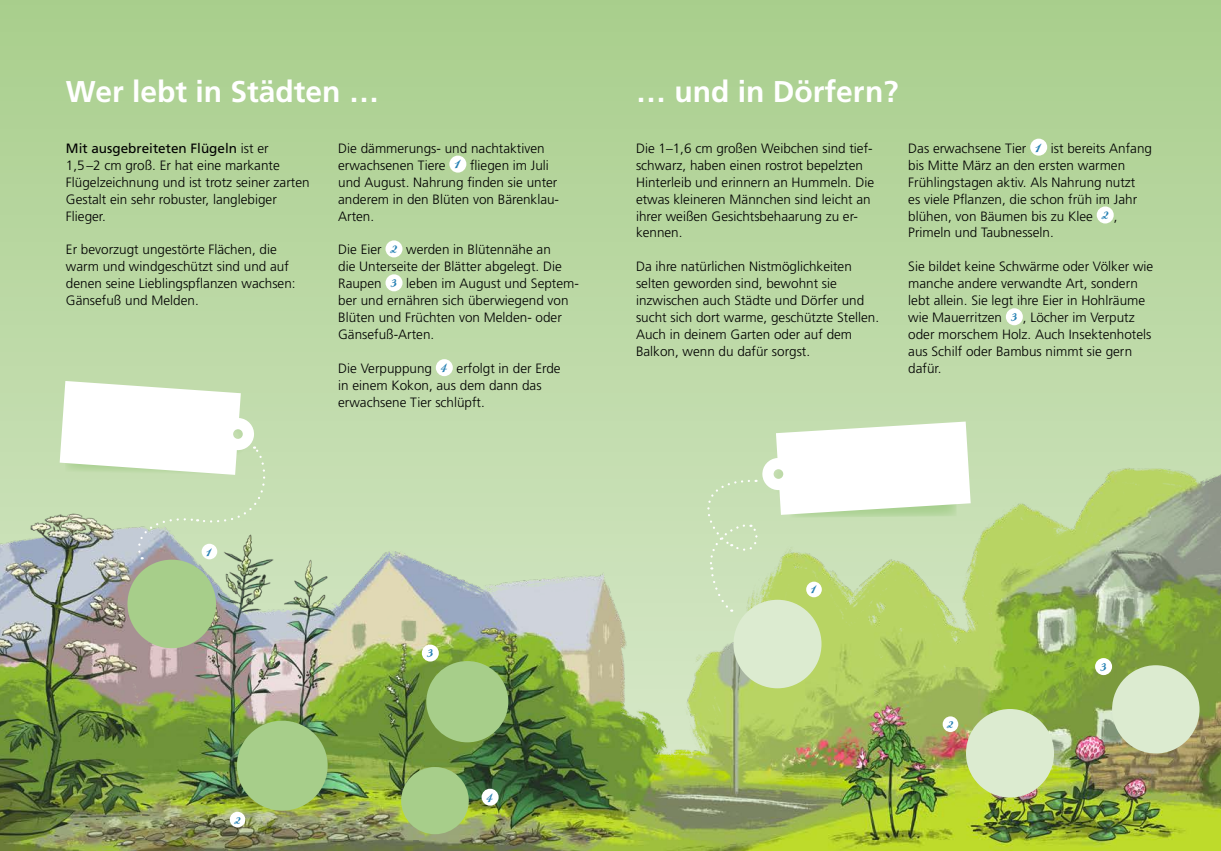
<style>
.page{position:relative;width:1221px;height:851px;background:#fff}
.page>*{position:absolute;margin:0;border:0;box-sizing:border-box;transform-origin:0 0}
.Überschrift_0{font:700 30px "Frutiger LT Std";color:#fff}
.fließtext_erster_abs{font:300 13.5px/17px "Frutiger LT Std";color:#000}
.kolumnentitel{font:300 13.5px "Frutiger LT Std";color:#000}
.kolumnentitel-2{font:13.5px "Landliebe";color:#2681b4}
.kolumnentitel-3{font:12.45px "Landliebe";color:#2681b4}
.s1{font-weight:400}
.s2{font-family:"Frutiger LT Std";font-weight:300;color:#000}
.s3{font-family:"Landliebe";font-weight:400;color:#2681b4}
</style>
<div class="page">
<img style="left:1px;top:0;width:1219px;height:850px">
<img style="left:0;top:0;width:1px;height:850px">
<div style="left:230px;top:811px;width:15px;height:16px;background:#fff;border-radius:50%"></div>
<div style="left:942px;top:716px;width:16px;height:16px;background:#fff;border-radius:50%"></div>
<div style="left:422px;top:644px;width:17px;height:17px;background:#fff;border-radius:50%"></div>
<div style="left:1094px;top:658px;width:17px;height:17px;background:#fff;border-radius:50%"></div>
<div style="left:481px;top:788px;width:17px;height:17px;background:#fff;border-radius:50%"></div>
<div style="left:127px;top:559px;width:89px;height:89px;background:#a7ce8a;border-radius:50%"></div>
<div style="left:237px;top:720px;width:90px;height:90px;background:#a7ce8a;border-radius:50%"></div>
<div style="left:401px;top:766px;width:68px;height:68px;background:#a7ce8a;border-radius:50%"></div>
<div style="left:426px;top:661px;width:82px;height:81px;background:#a7ce8a;border-radius:50%"></div>
<div style="left:733px;top:599px;width:88px;height:89px;background:#dcebd0;border-radius:50%"></div>
<div style="left:965px;top:709px;width:88px;height:88px;background:#dcebd0;border-radius:50%"></div>
<div style="left:449px;top:155px;width:17px;height:17px;background:#fff;border-radius:50%"></div>
<div style="left:385px;top:240px;width:17px;height:17px;background:#fff;border-radius:50%"></div>
<div style="left:385px;top:274px;width:17px;height:17px;background:#fff;border-radius:50%"></div>
<div style="left:436px;top:359px;width:17px;height:17px;background:#fff;border-radius:50%"></div>
<div style="left:1030px;top:139px;width:17px;height:17px;background:#fff;border-radius:50%"></div>
<div style="left:1096px;top:206px;width:17px;height:17px;background:#fff;border-radius:50%"></div>
<div style="left:1005px;top:308px;width:17px;height:17px;background:#fff;border-radius:50%"></div>
<svg style="left:60px;top:381px;width:212px;height:178px"></svg>
<svg style="left:692px;top:421px;width:278px;height:190px"></svg>
<div style="left:202px;top:543px;width:15px;height:16px;background:#fff;border-radius:50%"></div>
<div style="left:1111px;top:665px;width:88px;height:88px;background:#dcebd0;border-radius:50%"></div>
<p class="Überschrift_0" style="left:66px;top:74px;width:314px">Wer lebt in Städten …</p>
<p class="Überschrift_0" style="left:636px;top:74px;width:264px">… und in Dörfern?</p>
<p class="fließtext_erster_abs" style="left:66px;top:140px;width:245px"><span class="s1">Mit ausgebreiteten Flügeln</span> ist er<br>1,5–2 cm groß. Er hat eine markante<br>Flügelzeichnung und ist trotz seiner zarten<br>Gestalt ein sehr robuster, langlebiger<br>Flieger.</p>
<p class="fließtext_erster_abs" style="left:66px;top:241px;width:231px">Er bevorzugt ungestörte Flächen, die warm und windgeschützt sind und auf denen seine Lieblingspflanzen wachsen:<br>Gänsefuß und Melden.</p>
<p class="fließtext_erster_abs" style="left:338px;top:140px;width:208px">Die dämmerungs- und nachtaktiven erwachsenen Tiere</p>
<p class="fließtext_erster_abs" style="left:338px;top:157px;width:222px;text-indent:132px">fliegen im Juli und August. Nahrung finden sie unter anderem in den Blüten von Bärenklau-<br>Arten.</p>
<p class="fließtext_erster_abs" style="left:338px;top:241px;width:45px">Die Eier</p>
<p class="kolumnentitel-2" style="left:390px;top:243px;width:9px">2</p>
<p class="kolumnentitel-2" style="left:454px;top:158px;width:9px">1</p>
<p class="fließtext_erster_abs" style="left:338px;top:241px;width:225px;text-indent:68px">werden in Blütennähe an die Unterseite der Blätter abgelegt. Die<br>Raupen</p>
<p class="fließtext_erster_abs" style="left:338px;top:275px;width:242px;text-indent:68px">leben im August und Septem&shy;ber und ernähren sich überwiegend von<br>Blüten und Früchten von Melden- oder<br>Gänsefuß-Arten.</p>
<p class="fließtext_erster_abs" style="left:338px;top:360px;width:95px">Die Verpuppung</p>
<p class="kolumnentitel-2" style="left:440px;top:362px;width:9px">4</p>
<p class="kolumnentitel-2" style="left:390px;top:277px;width:9px">3</p>
<p class="fließtext_erster_abs" style="left:338px;top:360px;width:224px;text-indent:118px">erfolgt in der Erde in einem Kokon, aus dem dann das erwachsene Tier schlüpft.</p>
<p class="fließtext_erster_abs" style="left:636px;top:140px;width:240px">Die 1–1,6 cm großen Weibchen sind tief&shy;schwarz, haben einen rostrot bepelzten Hinterleib und erinnern an Hummeln. Die etwas kleineren Männchen sind leicht an ihrer weißen Gesichtsbehaarung zu er&shy;kennen.</p>
<p class="fließtext_erster_abs" style="left:636px;top:258px;width:245px">Da ihre natürlichen Nistmöglichkeiten selten geworden sind, bewohnt sie inzwischen auch Städte und Dörfer und sucht sich dort warme, geschützte Stellen.<br>Auch in deinem Garten oder auf dem Balkon, wenn du dafür sorgst.</p>
<p class="fließtext_erster_abs" style="left:908px;top:140px;width:245px;text-indent:143px">ist bereits Anfang bis Mitte März an den ersten warmen<br>Frühlingstagen aktiv. Als Nahrung nutzt<br>es viele Pflanzen, die schon früh im Jahr blühen, von Bäumen bis zu Klee</p>
<p class="fließtext_erster_abs" style="left:908px;top:140px;width:120px">Das erwachsene Tier</p>
<p class="kolumnentitel-2" style="left:1034px;top:141px;width:9px">1</p>
<p class="kolumnentitel-2" style="left:1101px;top:209px;width:18px">2 <span class="s2">,</span></p>
<p class="fließtext_erster_abs" style="left:908px;top:224px;width:147px">Primeln und Taubnesseln.</p>
<p class="fließtext_erster_abs" style="left:908px;top:258px;width:246px">Sie bildet keine Schwärme oder Völker wie manche andere verwandte Art, sondern lebt allein. Sie legt ihre Eier in Hohlräume wie Mauerritzen</p>
<p class="kolumnentitel" style="left:1010px;top:310px;width:126px"><span class="s3">3</span> , Löcher im Verputz</p>
<p class="fließtext_erster_abs" style="left:908px;top:326px;width:245px">oder morschem Holz. Auch Insektenhotels aus Schilf oder Bambus nimmt sie gern dafür.</p>
<p class="kolumnentitel-3" style="left:206px;top:546px;width:8px">1</p>
<p class="kolumnentitel-3" style="left:234px;top:814px;width:8px">2</p>
<p class="kolumnentitel-2" style="left:426px;top:647px;width:9px">3</p>
<p class="kolumnentitel-2" style="left:486px;top:791px;width:9px">4</p>
<p class="kolumnentitel-3" style="left:810px;top:584px;width:8px">1</p>
<p class="kolumnentitel-3" style="left:946px;top:719px;width:8px">2</p>
<p class="kolumnentitel-2" style="left:1099px;top:661px;width:9px">3</p>
</div>
